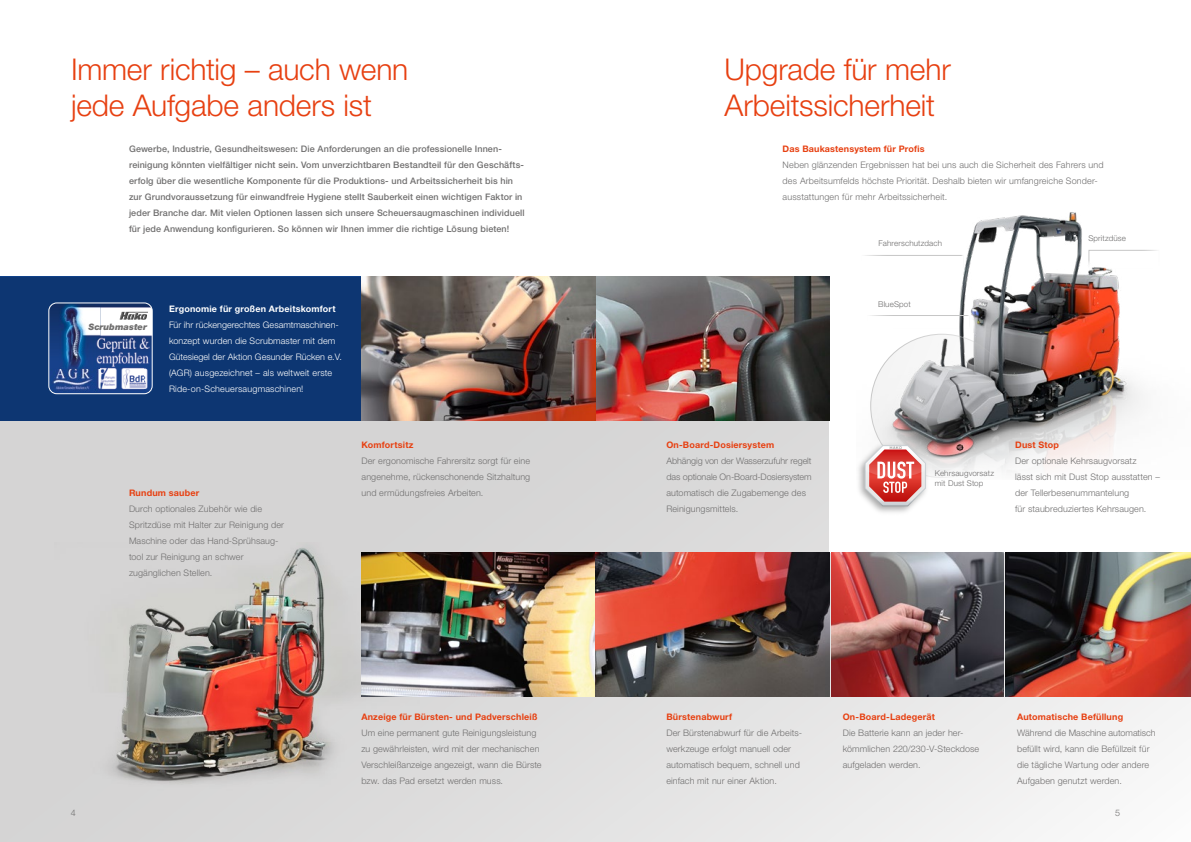
<style>
.page{position:relative;width:1191px;height:842px;background:#fff}
.page>*{position:absolute;margin:0;border:0;box-sizing:border-box;transform-origin:0 0}
.t1{font:300 30px/36px "Helvetica Neue LT Std";letter-spacing:-.005em;color:#e74011}
.t2{font:300 9px/16px "Helvetica Neue LT Std";letter-spacing:.01em;color:#706f6f}
.t3{font:500 9px/16px "Helvetica Neue LT Std";letter-spacing:.01em;color:#706f6f}
.t4{font:300 9px/16px "Helvetica Neue LT Std";letter-spacing:.01em;color:#fff}
.t5{font:700 9px "Helvetica Neue LT Std";letter-spacing:.02em;color:#e74011}
.t6{font:700 9px "Helvetica Neue LT Std";letter-spacing:.02em;color:#fff}
.t7{font:italic 900 8.9px "Helvetica Neue LT Std";color:#706f6f}
.t8{font:300 8px/9.6px "Helvetica Neue LT Std";letter-spacing:.015em;color:#706f6f}
.t9{font:3.7px "Helvetica Neue LT Std";color:#6f6f6e}
</style>
<div class="page">
<div style="left:0;top:277px;width:1191px;height:565px;background:linear-gradient(to right,#cdcccc,#f3f3f3)"></div>
<div style="left:829px;top:262px;width:362px;height:290px;background:#fff"></div>
<div style="left:0;top:277px;width:361px;height:144px;background:#0d3672"></div>
<img style="left:595px;top:277px;width:234px;height:144px">
<img style="left:361px;top:277px;width:234px;height:144px">
<img style="left:420px;top:552px;width:175px;height:144px">
<img style="left:595px;top:552px;width:234px;height:144px">
<img style="left:831px;top:552px;width:172px;height:144px">
<img style="left:1005px;top:552px;width:186px;height:144px">
<img style="left:54px;top:542px;width:366px;height:284px">
<img style="left:102px;top:553px;width:253px;height:231px">
<img style="left:870px;top:212px;width:273px;height:260px">
<svg style="left:870px;top:334px;width:143px;height:143px"></svg>
<img style="left:858px;top:439px;width:73px;height:74px">
<svg style="left:864px;top:445px;width:61px;height:61px"></svg>
<img style="left:49px;top:303px;width:51px;height:91px">
<img style="left:100px;top:303px;width:52px;height:41px">
<img style="left:144px;top:344px;width:8px;height:50px">
<img style="left:100px;top:366px;width:44px;height:26px">
<img style="left:96px;top:338px;width:53px;height:28px">
<img style="left:119px;top:312px;width:29px;height:8px">
<div style="left:49px;top:303px;width:103px;height:91px;border:1px solid #fff;border-radius:8px"></div>
<div style="left:860px;top:255px;width:104px;height:14px;border:1px solid #c6c6c6"></div>
<div style="left:866px;top:315px;width:104px;height:14px;border:1px solid #c6c6c6"></div>
<div style="left:1088px;top:250px;width:71px;height:19px;border:1px solid #c6c6c6"></div>
<h1 class="t1" style="left:71px;top:51px;width:339px">Immer richtig – auch wenn jede Aufgabe anders ist</h1>
<h1 class="t1" style="left:724px;top:51px;width:228px">Upgrade für mehr<br>Arbeitssicherheit</h1>
<p class="t3" style="left:129px;top:141px;width:397px">Gewerbe, Industrie, Gesundheitswesen: Die Anforderungen an die professionelle Innen&shy;reinigung könnten vielfältiger nicht sein. Vom unverzichtbaren Bestandteil für den Geschäfts&shy;erfolg über die wesentliche Komponente für die Produktions- und Arbeitssicherheit bis hin zur Grundvoraussetzung für einwandfreie Hygiene stellt Sauberkeit einen wichtigen Faktor in jeder Branche dar. Mit vielen Optionen lassen sich unsere Scheuersaugmaschinen individuell für jede Anwendung konfigurieren. So können wir Ihnen immer die richtige Lösung bieten!</p>
<p class="t5" style="left:782px;top:143px;width:143px">Das Baukastensystem für Profis</p>
<p class="t2" style="left:782px;top:157px;width:322px">Neben glänzenden Ergebnissen hat bei uns auch die Sicherheit des Fahrers und des Arbeitsumfelds höchste Priorität. Deshalb bieten wir umfangreiche Sonder&shy;ausstattungen für mehr Arbeitssicherheit.</p>
<p class="t8" style="left:1088px;top:234px;width:39px">Spritzdüse</p>
<p class="t8" style="left:878px;top:239px;width:65px">Fahrerschutzdach</p>
<p class="t7" style="left:88px;top:322px;width:60px">Scrubmaster</p>
<p class="t6" style="left:169px;top:303px;width:168px">Ergonomie für großen Arbeitskomfort</p>
<p class="t4" style="left:169px;top:317px;width:174px">Für ihr rückengerechtes Gesamtmaschinen&shy;konzept wurden die Scrubmaster mit dem Gütesiegel der Aktion Gesunder Rücken e.V. (AGR) ausgezeichnet – als weltweit erste Ride-on-Scheuersaugmaschinen!</p>
<p class="t5" style="left:129px;top:487px;width:72px">Rundum sauber</p>
<p class="t2" style="left:129px;top:501px;width:157px">Durch optionales Zubehör wie die<br>Spritzdüse mit Halter zur Reinigung der<br>Maschine oder das Hand-Sprühsaug&shy;tool zur Reinigung an schwer zugänglichen Stellen.</p>
<p class="t5" style="left:361px;top:439px;width:53px">Komfortsitz</p>
<p class="t2" style="left:361px;top:453px;width:170px;text-align:justify">Der ergonomische Fahrersitz sorgt für eine angenehme, rückenschonende Sitzhaltung und ermüdungsfreies Arbeiten.</p>
<p class="t5" style="left:361px;top:711px;width:178px">Anzeige für Bürsten- und Padverschleiß</p>
<p class="t2" style="left:361px;top:725px;width:182px">Um eine permanent gute Reinigungsleistung zu gewährleisten, wird mit der mechanischen Verschleißanzeige angezeigt, wann die Bürste bzw. das Pad ersetzt werden muss.</p>
<p class="t5" style="left:666px;top:439px;width:109px">On-Board-Dosiersystem</p>
<p class="t2" style="left:666px;top:453px;width:147px">Abhängig von der Wasserzufuhr regelt das optionale On-Board-Dosiersystem automatisch die Zugabemenge des<br>Reinigungsmittels.</p>
<p class="t8" style="left:878px;top:299px;width:34px">BlueSpot</p>
<p class="t9" style="left:889px;top:445px;width:14px">HAKO</p>
<p class="t8" style="left:935px;top:469px;width:61px">Kehrsaugvorsatz mit Dust Stop</p>
<p class="t5" style="left:1015px;top:439px;width:45px">Dust Stop</p>
<p class="t2" style="left:1015px;top:453px;width:146px">Der optionale Kehrsaugvorsatz<br>lässt sich mit Dust Stop ausstatten – der Tellerbesenummantelung<br>für staubreduziertes Kehrsaugen.</p>
<p class="t5" style="left:666px;top:711px;width:67px">Bürstenabwurf</p>
<p class="t2" style="left:666px;top:725px;width:137px">Der Bürstenabwurf für die Arbeits&shy;werkzeuge erfolgt manuell oder automatisch bequem, schnell und einfach mit nur einer Aktion.</p>
<p class="t5" style="left:842px;top:711px;width:94px">On-Board-Ladegerät</p>
<p class="t2" style="left:842px;top:725px;width:138px">Die Batterie kann an jeder her&shy;kömmlichen 220/230-V-Steckdose aufgeladen werden.</p>
<p class="t5" style="left:1017px;top:711px;width:107px">Automatische Befüllung</p>
<p class="t2" style="left:1017px;top:725px;width:140px">Während die Maschine automatisch befüllt wird, kann die Befüllzeit für die tägliche Wartung oder andere<br>Aufgaben genutzt werden.</p>
<p class="t2" style="left:71px;top:805px;width:7px">4</p>
<p class="t2" style="left:1115px;top:805px;width:7px">5</p>
</div>
